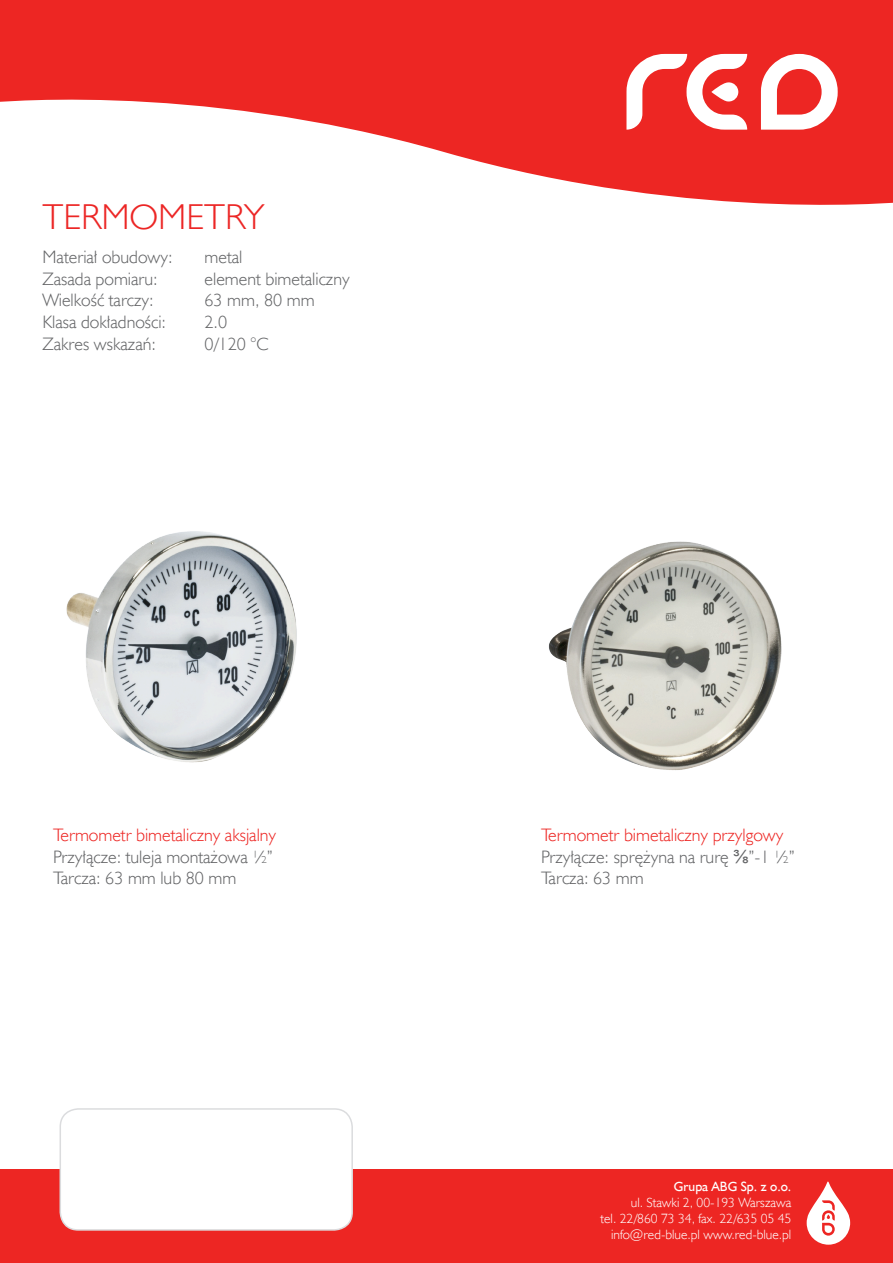
<style>
.page{position:relative;width:893px;height:1263px;background:#fff}
.page>*{position:absolute;margin:0;border:0;box-sizing:border-box;transform-origin:0 0}
.t1{font:36px "Humanst 521 Lt EU";color:#ec2625}
.t2{font:18px/21.6px "Humanst 521 Lt EU";color:#636466}
.t3{font:18px "Humanst 521 Lt EU";color:#ed2623}
.t4{font:13.5px/16.2px "Humanst 521 Lt EU";color:#fff;text-align:right}
.t5{font:13.5px "Humanst 521 EU";color:#fff}
.s1{color:#ed2623}
.s2{font-family:"Arial"}
</style>
<div class="page">
<svg style="left:0;top:0;width:893px;height:205px;fill:#ed2623"></svg>
<svg style="left:761px;top:54px;width:77px;height:76px"></svg>
<svg style="left:626px;top:54px;width:121px;height:76px"></svg>
<div style="left:0;top:1169px;width:893px;height:94px;background:#ed2623"></div>
<svg style="left:807px;top:1181px;width:43px;height:64px"></svg>
<div style="left:60px;top:1109px;width:292px;height:121px;background:#fff;border-radius:18px"></div>
<div style="left:60px;top:1108px;width:293px;height:123px;border:2px solid #dbdcde;border-radius:18px"></div>
<img style="left:66px;top:531px;width:231px;height:232px">
<img style="left:549px;top:541px;width:233px;height:229px">
<h1 class="t1" style="left:43px;top:195px;width:223px">TERMOMETRY</h1>
<p class="t2" style="left:43px;top:246px;width:132px">Materiał obudowy:</p>
<p class="t2" style="left:205px;top:246px;width:39px">metal</p>
<p class="t2" style="left:43px;top:268px;width:117px">Zasada pomiaru:</p>
<p class="t2" style="left:205px;top:268px;width:147px">element bimetaliczny</p>
<p class="t2" style="left:43px;top:289px;width:113px">Wielkość tarczy:</p>
<p class="t2" style="left:205px;top:289px;width:112px">63 mm, 80 mm</p>
<p class="t2" style="left:43px;top:311px;width:125px">Klasa dokładności:</p>
<p class="t2" style="left:205px;top:311px;width:24px">2.0</p>
<p class="t2" style="left:43px;top:332px;width:115px">Zakres wskazań:</p>
<p class="t2" style="left:205px;top:332px;width:66px">0/120 °C</p>
<p class="t3" style="left:53px;top:824px;width:225px">Termometr bimetaliczny aksjalny</p>
<p class="t2" style="left:53px;top:845px;width:221px">Przyłącze: tuleja montażowa ½”<br>Tarcza: 63 mm lub 80 mm</p>
<p class="t2" style="left:541px;top:824px;width:255px"><span class="s1">Termometr bimetaliczny przylgowy<br></span>Przyłącze: sprężyna na rurę <span class="s2">⅜</span>”-1 ½”<br>Tarcza: 63 mm</p>
<p class="t5" style="left:674px;top:1177px;width:119px">Grupa ABG Sp. z o.o.</p>
<p class="t4" style="left:601px;top:1194px;width:192px">ul. Stawki 2, 00-193 Warszawa<br>tel. 22/860 73 34, fax. 22/635 05 45 info@red-blue.pl www.red-blue.pl</p>
</div>
